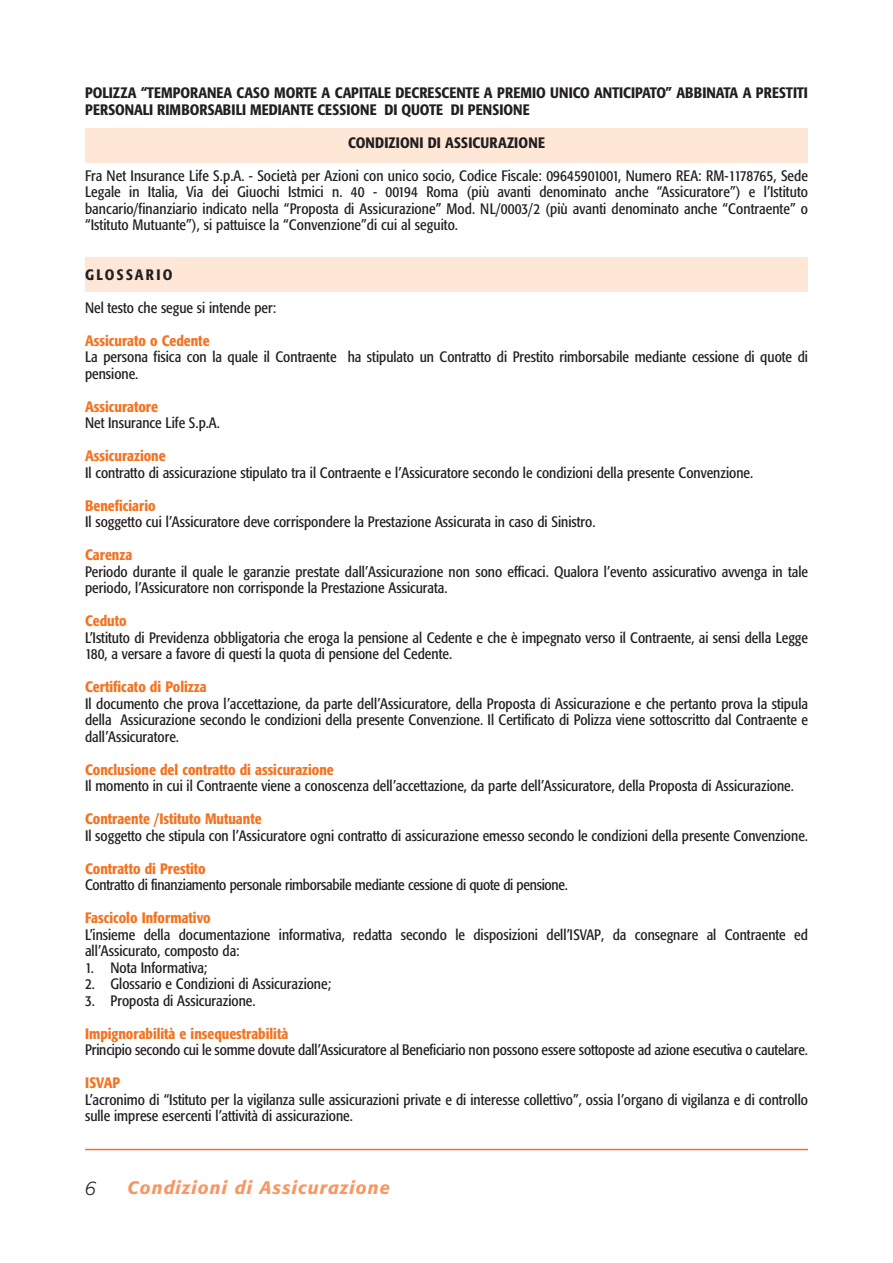
<style>
.page{position:relative;width:893px;height:1263px;background:#fff}
.page>*{position:absolute;margin:0;border:0;box-sizing:border-box;transform-origin:0 0}
.t1{font:italic 300 19.5px "Formata";color:#231f20}
.t2{font:italic 500 18px "Formata";letter-spacing:.06em;color:#f79761}
.t3{font:condensed 15px/16.5px "Formata";color:#231f20}
.t4{font:500 condensed 15px "Formata";color:#f47321}
.t5{font:500 condensed 15px/16.5px "Formata";color:#231f20}
.t6{font:condensed 15px "Formata";letter-spacing:-.02em;color:#231f20}
.t7{font:500 condensed 15px "Formata";letter-spacing:.155em;color:#231f20}
</style>
<div class="page">
<div style="left:85px;top:128px;width:723px;height:34px;background:#fee7d7"></div>
<div style="left:85px;top:257px;width:723px;height:34px;background:#fee7d7"></div>
<hr style="left:85px;top:1149px;width:723px;height:1px;background:#f47321">
<p class="t5" style="left:85px;top:86px;width:724px">POLIZZA “TEMPORANEA CASO MORTE A CAPITALE DECRESCENTE A PREMIO UNICO ANTICIPATO” ABBINATA A PRESTITI<br>PERSONALI RIMBORSABILI MEDIANTE CESSIONE DI QUOTE DI PENSIONE</p>
<p class="t5" style="left:348px;top:135px;width:198px">CONDIZIONI DI ASSICURAZIONE</p>
<p class="t3" style="left:85px;top:168px;width:724px;text-align:justify">Fra Net Insurance Life S.p.A. - Società per Azioni con unico socio, Codice Fiscale: 09645901001, Numero REA: RM-1178765, Sede Legale in Italia, Via dei Giuochi Istmici n. 40 - 00194 Roma (più avanti denominato anche “Assicuratore”) e l’Istituto bancario/finanziario indicato nella “Proposta di Assicurazione” Mod. NL/0003/2 (più avanti denominato anche “Contraente” o “Istituto Mutuante”), si pattuisce la “Convenzione”di cui al seguito.</p>
<p class="t7" style="left:85px;top:268px;width:89px">GLOSSARIO</p>
<p class="t3" style="left:85px;top:300px;width:193px">Nel testo che segue si intende per:</p>
<p class="t4" style="left:85px;top:334px;width:126px">Assicurato o Cedente</p>
<p class="t3" style="left:85px;top:350px;width:724px">La persona fisica con la quale il Contraente ha stipulato un Contratto di Prestito rimborsabile mediante cessione di quote di pensione.</p>
<p class="t4" style="left:85px;top:400px;width:75px">Assicuratore</p>
<p class="t3" style="left:85px;top:416px;width:136px">Net Insurance Life S.p.A.</p>
<p class="t4" style="left:85px;top:450px;width:82px">Assicurazione</p>
<p class="t3" style="left:85px;top:465px;width:670px">Il contratto di assicurazione stipulato tra il Contraente e l’Assicuratore secondo le condizioni della presente Convenzione.</p>
<p class="t4" style="left:85px;top:499px;width:72px">Beneficiario</p>
<p class="t3" style="left:85px;top:515px;width:512px">Il soggetto cui l’Assicuratore deve corrispondere la Prestazione Assicurata in caso di Sinistro.</p>
<p class="t4" style="left:85px;top:549px;width:49px">Carenza</p>
<p class="t3" style="left:85px;top:564px;width:724px">Periodo durante il quale le garanzie prestate dall’Assicurazione non sono efficaci. Qualora l’evento assicurativo avvenga in tale periodo, l’Assicuratore non corrisponde la Prestazione Assicurata.</p>
<p class="t4" style="left:85px;top:615px;width:43px">Ceduto</p>
<p class="t3" style="left:85px;top:630px;width:724px">L’Istituto di Previdenza obbligatoria che eroga la pensione al Cedente e che è impegnato verso il Contraente, ai sensi della Legge<br>180, a versare a favore di questi la quota di pensione del Cedente.</p>
<p class="t4" style="left:85px;top:681px;width:123px">Certificato di Polizza</p>
<p class="t3" style="left:85px;top:696px;width:724px;text-align:justify">Il documento che prova l’accettazione, da parte dell’Assicuratore, della Proposta di Assicurazione e che pertanto prova la stipula della Assicurazione secondo le condizioni della presente Convenzione. Il Certificato di Polizza viene sottoscritto dal Contraente e dall’Assicuratore.</p>
<p class="t4" style="left:85px;top:763px;width:250px">Conclusione del contratto di assicurazione</p>
<p class="t3" style="left:85px;top:779px;width:710px">Il momento in cui il Contraente viene a conoscenza dell’accettazione, da parte dell’Assicuratore, della Proposta di Assicurazione.</p>
<p class="t4" style="left:85px;top:813px;width:178px">Contraente /Istituto Mutuante</p>
<p class="t3" style="left:85px;top:828px;width:724px">Il soggetto che stipula con l’Assicuratore ogni contratto di assicurazione emesso secondo le condizioni della presente Convenzione.</p>
<p class="t4" style="left:85px;top:862px;width:122px">Contratto di Prestito</p>
<p class="t6" style="left:85px;top:879px;width:484px">Contratto di finanziamento personale rimborsabile mediante cessione di quote di pensione.</p>
<p class="t4" style="left:85px;top:912px;width:127px">Fascicolo Informativo</p>
<p class="t3" style="left:85px;top:927px;width:724px">L’insieme della documentazione informativa, redatta secondo le disposizioni dell’ISVAP, da consegnare al Contraente ed all’Assicurato, composto da:</p>
<p class="t3" style="left:85px;top:960px;width:124px">1. Nota Informativa;</p>
<p class="t3" style="left:85px;top:977px;width:248px">2. Glossario e Condizioni di Assicurazione;</p>
<p class="t3" style="left:85px;top:993px;width:172px">3. Proposta di Assicurazione.</p>
<p class="t4" style="left:85px;top:1027px;width:205px">Impignorabilità e insequestrabilità</p>
<p class="t3" style="left:85px;top:1043px;width:724px">Principio secondo cui le somme dovute dall’Assicuratore al Beneficiario non possono essere sottoposte ad azione esecutiva o cautelare.</p>
<p class="t4" style="left:85px;top:1077px;width:37px">ISVAP</p>
<p class="t3" style="left:85px;top:1092px;width:724px">L’acronimo di “Istituto per la vigilanza sulle assicurazioni private e di interesse collettivo”, ossia l’organo di vigilanza e di controllo sulle imprese esercenti l’attività di assicurazione.</p>
<h1 class="t1" style="left:85px;top:1179px;width:13px">6</h1>
<p class="t2" style="left:128px;top:1179px;width:264px">Condizioni di Assicurazione</p>
</div>
